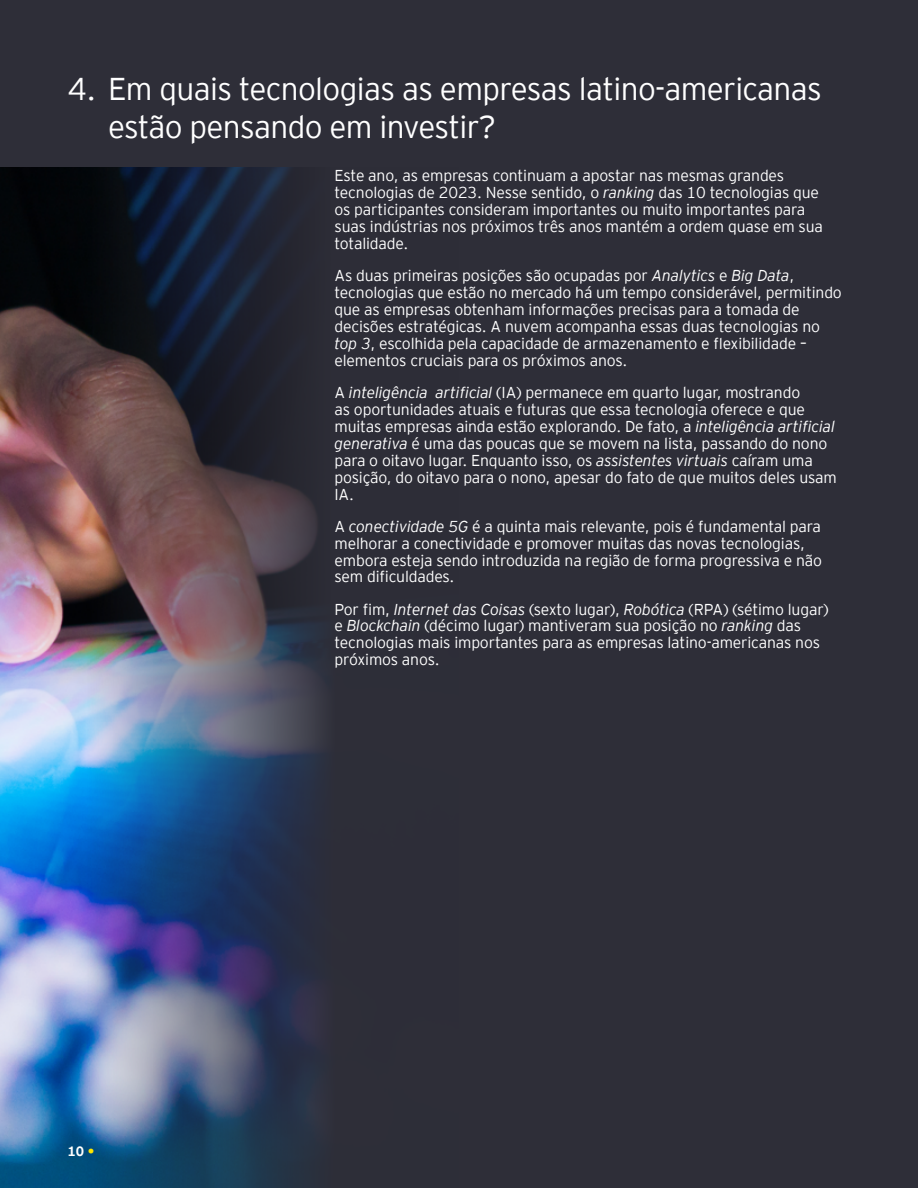
<style>
.page{position:relative;width:918px;height:1188px;background:#2e2e38}
.page>*{position:absolute;margin:0;border:0;box-sizing:border-box;transform-origin:0 0}
.t1{font:300 31.5px/37.8px "EY Interstate";letter-spacing:-.02em;color:#fff}
.t2{font:300 15.75px/17px "EY Interstate";letter-spacing:-.01em;color:#fff}
.t3{font:700 13.5px "EY Interstate";color:#fff}
.s1{font-style:italic}
.s2{color:#ffe600}
</style>
<div class="page">
<img style="left:0;top:168px;width:322px;height:1020px">
<h1 class="t1" style="left:108px;top:68px;width:715px;text-indent:-41px">4. Em quais tecnologias as empresas latino-americanas estão pensando em investir?</h1>
<p class="t2" style="left:334px;top:166px;width:490px">Este ano, as empresas continuam a apostar nas mesmas grandes tecnologias de 2023. Nesse sentido, o <span class="s1">ranking</span> das 10 tecnologias que os participantes consideram importantes ou muito importantes para suas indústrias nos próximos três anos mantém a ordem quase em sua totalidade.</p>
<p class="t2" style="left:334px;top:266px;width:509px">As duas primeiras posições são ocupadas por <span class="s1">Analytics</span> e <span class="s1">Big Data</span>, tecnologias que estão no mercado há um tempo considerável, permitindo que as empresas obtenham informações precisas para a tomada de decisões estratégicas. A nuvem acompanha essas duas tecnologias no <span class="s1">top 3</span>, escolhida pela capacidade de armazenamento e flexibilidade – elementos cruciais para os próximos anos.</p>
<p class="t2" style="left:334px;top:383px;width:504px">A <span class="s1">inteligência artificial</span> (IA) permanece em quarto lugar, mostrando<br>as oportunidades atuais e futuras que essa tecnologia oferece e que muitas empresas ainda estão explorando. De fato, a <span class="s1">inteligência artificial generativa</span> é uma das poucas que se movem na lista, passando do nono para o oitavo lugar. Enquanto isso, os <span class="s1">assistentes virtuais</span> caíram uma posição, do oitavo para o nono, apesar do fato de que muitos deles usam IA.</p>
<p class="t2" style="left:334px;top:517px;width:489px">A <span class="s1">conectividade 5G</span> é a quinta mais relevante, pois é fundamental para melhorar a conectividade e promover muitas das novas tecnologias, embora esteja sendo introduzida na região de forma progressiva e não sem dificuldades.</p>
<p class="t2" style="left:334px;top:600px;width:496px">Por fim, <span class="s1">Internet das Coisas</span> (sexto lugar), <span class="s1">Robótica</span> (RPA) (sétimo lugar) e <span class="s1">Blockchain</span> (décimo lugar) mantiveram sua posição no <span class="s1">ranking</span> das tecnologias mais importantes para as empresas latino-americanas nos próximos anos.</p>
<p class="t3" style="left:68px;top:1141px;width:28px">10 <span class="s2">•</span></p>
</div>
